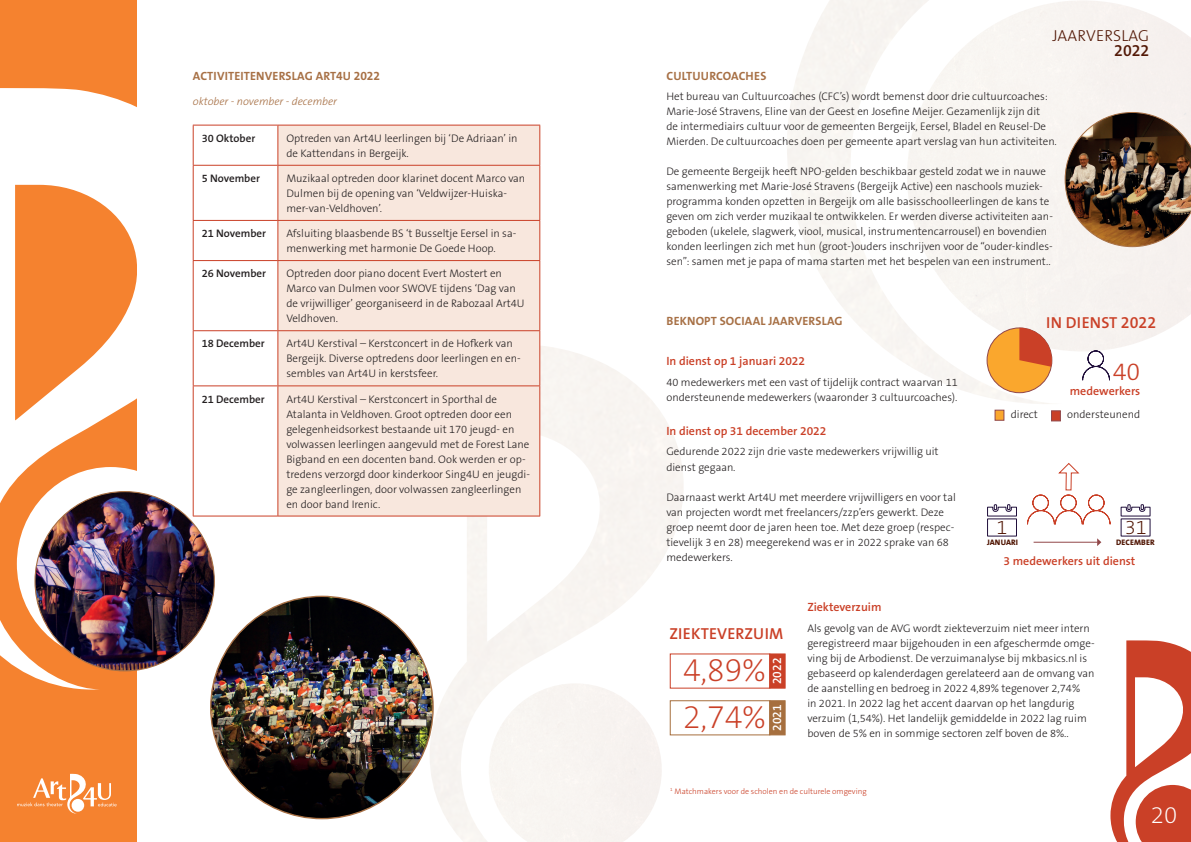
<style>
.page{position:relative;width:1191px;height:842px;background:#fff}
.page>*{position:absolute;margin:0;border:0;box-sizing:border-box;transform-origin:0 0}
.t1{font:200 32px/46.8px "The Sans B W2";color:#ca4027}
.t2{font:300 25px "The Sans B W3";color:#ca4027}
.t3{font:200 24px "The Sans B W2";color:#fff}
.t4{font:200 20px "The Sans B W2";color:#521806}
.t5{font:600 16px "The Sans B W6";letter-spacing:.015em;color:#ca4027}
.t6{font:300 16px "The Sans B W3";letter-spacing:.01em;color:#521806}
.t7{font:600 16px "The Sans B W6";color:#521806}
.t8{font:600 12px "The Sans B W6";color:#ca4027}
.t9{font:700 12px "The Sans B W7";letter-spacing:.015em;color:#a77045}
.t10{font:600 12px "The Sans B W6";color:#fff}
.t11{font:300 11px/15px "The Sans B W3";color:#231f20}
.t12{font:600 11px "The Sans B W6";color:#231f20}
.t13{font:italic 300 11px "The Sans B W3";color:#a77045}
.t14{font:300 8px "The Sans B W3";color:#ca4027}
.t15{font:800 8px "The Sans B W8";letter-spacing:.015em;color:#521806}
</style>
<div class="page">
<svg style="left:1110px;top:640px;width:81px;height:202px"></svg>
<img style="left:787px;top:0;width:404px;height:404px">
<img style="left:429px;top:344px;width:255px;height:498px">
<div style="left:0;top:0;width:137px;height:842px;background:#f5822f"></div>
<svg style="left:0;top:88px;width:285px;height:602px;fill:#fff"></svg>
<svg style="left:17px;top:774px;width:100px;height:40px"></svg>
<img style="left:35px;top:492px;width:179px;height:179px;border-radius:90px">
<img style="left:211px;top:596px;width:222px;height:223px;border-radius:111px">
<img style="left:1064px;top:112px;width:127px;height:135px">
<svg style="left:194px;top:126px;width:83px;height:390px"></svg>
<div style="left:278px;top:126px;width:261px;height:390px;background:#f8e7dd"></div>
<hr style="left:277px;top:125px;width:1px;height:40px;background:#ca4027">
<hr style="left:193px;top:165px;width:85px;height:1px;background:#ca4027">
<hr style="left:278px;top:165px;width:262px;height:1px;background:#ca4027">
<hr style="left:277px;top:166px;width:1px;height:54px;background:#ca4027">
<hr style="left:193px;top:220px;width:85px;height:1px;background:#ca4027">
<hr style="left:278px;top:220px;width:262px;height:1px;background:#ca4027">
<hr style="left:277px;top:221px;width:1px;height:39px;background:#ca4027">
<hr style="left:193px;top:260px;width:85px;height:1px;background:#ca4027">
<hr style="left:278px;top:260px;width:262px;height:1px;background:#ca4027">
<hr style="left:277px;top:261px;width:1px;height:69px;background:#ca4027">
<hr style="left:193px;top:330px;width:85px;height:1px;background:#ca4027">
<hr style="left:278px;top:330px;width:262px;height:1px;background:#ca4027">
<hr style="left:277px;top:331px;width:1px;height:54px;background:#ca4027">
<hr style="left:193px;top:385px;width:85px;height:1px;background:#ca4027">
<hr style="left:278px;top:385px;width:262px;height:1px;background:#ca4027">
<hr style="left:277px;top:386px;width:1px;height:130px;background:#ca4027">
<hr style="left:193px;top:516px;width:85px;height:1px;background:#ca4027">
<hr style="left:278px;top:516px;width:262px;height:1px;background:#ca4027">
<hr style="left:193px;top:125px;width:85px;height:1px;background:#ca4027">
<hr style="left:193px;top:125px;width:1px;height:40px;background:#ca4027">
<hr style="left:278px;top:125px;width:262px;height:1px;background:#ca4027">
<hr style="left:539px;top:125px;width:1px;height:40px;background:#ca4027">
<hr style="left:193px;top:166px;width:1px;height:54px;background:#ca4027">
<hr style="left:539px;top:166px;width:1px;height:54px;background:#ca4027">
<hr style="left:193px;top:221px;width:1px;height:39px;background:#ca4027">
<hr style="left:539px;top:221px;width:1px;height:39px;background:#ca4027">
<hr style="left:193px;top:261px;width:1px;height:69px;background:#ca4027">
<hr style="left:539px;top:261px;width:1px;height:69px;background:#ca4027">
<hr style="left:193px;top:331px;width:1px;height:54px;background:#ca4027">
<hr style="left:539px;top:331px;width:1px;height:54px;background:#ca4027">
<hr style="left:193px;top:386px;width:1px;height:130px;background:#ca4027">
<hr style="left:539px;top:386px;width:1px;height:130px;background:#ca4027">
<svg style="left:1081px;top:350px;width:29px;height:31px"></svg>
<div style="left:987px;top:328px;width:64px;height:65px;background:#faa72d;border-radius:50%"></div>
<div style="left:986px;top:327px;width:66px;height:66px;border:1px solid #914749;border-radius:50%"></div>
<svg style="left:1019px;top:328px;width:32px;height:39px"></svg>
<div style="left:994px;top:410px;width:10px;height:11px;background:#faa72d;border:1px solid #914749"></div>
<div style="left:1051px;top:410px;width:10px;height:11px;background:#ca4027;border:1px solid #914749"></div>
<div style="left:769px;top:653px;width:16px;height:36px;background:#ca4027;border:1px solid #ca4027"></div>
<div style="left:769px;top:700px;width:16px;height:35px;background:#a66f3e"></div>
<div style="left:669px;top:700px;width:101px;height:35px;border:1px solid #a66f3e"></div>
<hr style="left:1033px;top:542px;width:64px;height:1px;background:#914749">
<svg style="left:1097px;top:538px;width:4px;height:8px"></svg>
<svg style="left:987px;top:504px;width:30px;height:33px"></svg>
<svg style="left:1120px;top:504px;width:31px;height:33px"></svg>
<svg style="left:1027px;top:463px;width:84px;height:62px"></svg>
<p class="t9" style="left:193px;top:68px;width:189px">ACTIVITEITENVERSLAG ART4U 2022</p>
<p class="t13" style="left:193px;top:95px;width:146px">oktober - november - december</p>
<p class="t12" style="left:202px;top:131px;width:55px">30 Oktober</p>
<p class="t11" style="left:286px;top:131px;width:233px">Optreden van Art4U leerlingen bij ‘De Adriaan’ in de Kattendans in Bergeijk.</p>
<p class="t12" style="left:202px;top:171px;width:60px">5 November</p>
<p class="t11" style="left:286px;top:171px;width:240px">Muzikaal optreden door klarinet docent Marco van<br>Dulmen bij de opening van ‘Veldwijzer-Huiska&shy;mer-van-Veldhoven’.</p>
<p class="t12" style="left:202px;top:226px;width:66px">21 November</p>
<p class="t11" style="left:286px;top:226px;width:231px">Afsluiting blaasbende BS ‘t Busseltje Eersel in sa&shy;menwerking met harmonie De Goede Hoop.</p>
<p class="t12" style="left:202px;top:266px;width:66px">26 November</p>
<p class="t11" style="left:286px;top:266px;width:240px">Optreden door piano docent Evert Mostert en Marco van Dulmen voor SWOVE tijdens ‘Dag van de vrijwilliger’ georganiseerd in de Rabozaal Art4U Veldhoven.</p>
<p class="t12" style="left:202px;top:337px;width:65px">18 December</p>
<p class="t11" style="left:286px;top:336px;width:236px">Art4U Kerstival – Kerstconcert in de Hofkerk van<br>Bergeijk. Diverse optredens door leerlingen en en&shy;sembles van Art4U in kerstsfeer.</p>
<p class="t12" style="left:202px;top:392px;width:65px">21 December</p>
<p class="t11" style="left:286px;top:391px;width:245px">Art4U Kerstival – Kerstconcert in Sporthal de Atalanta in Veldhoven. Groot optreden door een gelegenheidsorkest bestaande uit 170 jeugd- en volwassen leerlingen aangevuld met de Forest Lane Bigband en een docenten band. Ook werden er op&shy;tredens verzorgd door kinderkoor Sing4U en jeugdi&shy;ge zangleerlingen, door volwassen zangleerlingen en door band Irenic.</p>
<h3 class="t6" style="left:1052px;top:26px;width:98px">JAARVERSLAG</h3>
<h3 class="t7" style="left:1114px;top:41px;width:37px">2022</h3>
<p class="t9" style="left:666px;top:68px;width:101px">CULTUURCOACHES</p>
<p class="t11" style="left:666px;top:89px;width:392px">Het bureau van Cultuurcoaches (CFC’s) wordt bemenst door drie cultuurcoaches:<br>Marie-José Stravens, Eline van der Geest en Josefine Meijer. Gezamenlijk zijn dit<br>de intermediairs cultuur voor de gemeenten Bergeijk, Eersel, Bladel en Reusel-De Mierden. De cultuurcoaches doen per gemeente apart verslag van hun activiteiten.</p>
<p class="t11" style="left:666px;top:164px;width:388px">De gemeente Bergeijk heeft NPO-gelden beschikbaar gesteld zodat we in nauwe samenwerking met Marie-José Stravens (Bergeijk Active) een naschools muziek&shy;programma konden opzetten in Bergeijk om alle basisschoolleerlingen de kans te geven om zich verder muzikaal te ontwikkelen. Er werden diverse activiteiten aan&shy;geboden (ukelele, slagwerk, viool, musical, instrumentencarrousel) en bovendien konden leerlingen zich met hun (groot-)ouders inschrijven voor de “ouder-kindles&shy;sen”: samen met je papa of mama starten met het bespelen van een instrument..</p>
<p class="t9" style="left:666px;top:313px;width:178px">BEKNOPT SOCIAAL JAARVERSLAG</p>
<p class="t8" style="left:666px;top:353px;width:140px">In dienst op 1 januari 2022</p>
<p class="t11" style="left:666px;top:374px;width:293px">40 medewerkers met een vast of tijdelijk contract waarvan 11 ondersteunende medewerkers (waaronder 3 cultuurcoaches).</p>
<p class="t8" style="left:666px;top:423px;width:162px">In dienst op 31 december 2022</p>
<p class="t11" style="left:666px;top:444px;width:274px">Gedurende 2022 zijn drie vaste medewerkers vrijwillig uit dienst gegaan.</p>
<p class="t11" style="left:666px;top:489px;width:291px">Daarnaast werkt Art4U met meerdere vrijwilligers en voor tal van projecten wordt met freelancers/zzp’ers gewerkt. Deze groep neemt door de jaren heen toe. Met deze groep (respec&shy;tievelijk 3 en 28) meegerekend was er in 2022 sprake van 68 medewerkers.</p>
<h3 class="t5" style="left:1046px;top:312px;width:111px">IN DIENST 2022</h3>
<h2 class="t2" style="left:1112px;top:356px;width:29px">40</h2>
<p class="t8" style="left:1069px;top:383px;width:72px">medewerkers</p>
<p class="t11" style="left:1010px;top:407px;width:29px">direct</p>
<p class="t11" style="left:1067px;top:407px;width:74px">ondersteunend</p>
<h3 class="t4" style="left:996px;top:514px;width:12px">1</h3>
<h3 class="t4" style="left:1125px;top:514px;width:23px">31</h3>
<p class="t15" style="left:987px;top:538px;width:33px">JANUARI</p>
<p class="t15" style="left:1116px;top:538px;width:40px">DECEMBER</p>
<p class="t8" style="left:1003px;top:554px;width:133px">3 medewerkers uit dienst</p>
<h3 class="t5" style="left:669px;top:624px;width:115px">ZIEKTEVERZUIM</h3>
<p class="t10" style="left:769px;top:684px;width:28px;rotate:-90deg">2022</p>
<p class="t10" style="left:769px;top:731px;width:28px;rotate:-90deg">2021</p>
<h1 class="t1" style="left:683px;top:647px;width:84px">4,89%<br>2,74%</h1>
<p class="t8" style="left:807px;top:599px;width:76px">Ziekteverzuim</p>
<p class="t11" style="left:807px;top:620px;width:289px">Als gevolg van de AVG wordt ziekteverzuim niet meer intern geregistreerd maar bijgehouden in een afgeschermde omge&shy;ving bij de Arbodienst. De verzuimanalyse bij mkbasics.nl is gebaseerd op kalenderdagen gerelateerd aan de omvang van de aanstelling en bedroeg in 2022 4,89% tegenover 2,74%<br>in 2021. In 2022 lag het accent daarvan op het langdurig verzuim (1,54%). Het landelijk gemiddelde in 2022 lag ruim boven de 5% en in sommige sectoren zelf boven de 8%..</p>
<p class="t14" style="left:670px;top:786px;width:198px"><sup>1</sup> Matchmakers voor de scholen en de culturele omgeving</p>
<h3 class="t3" style="left:1150px;top:799px;width:28px">20</h3>
</div>
